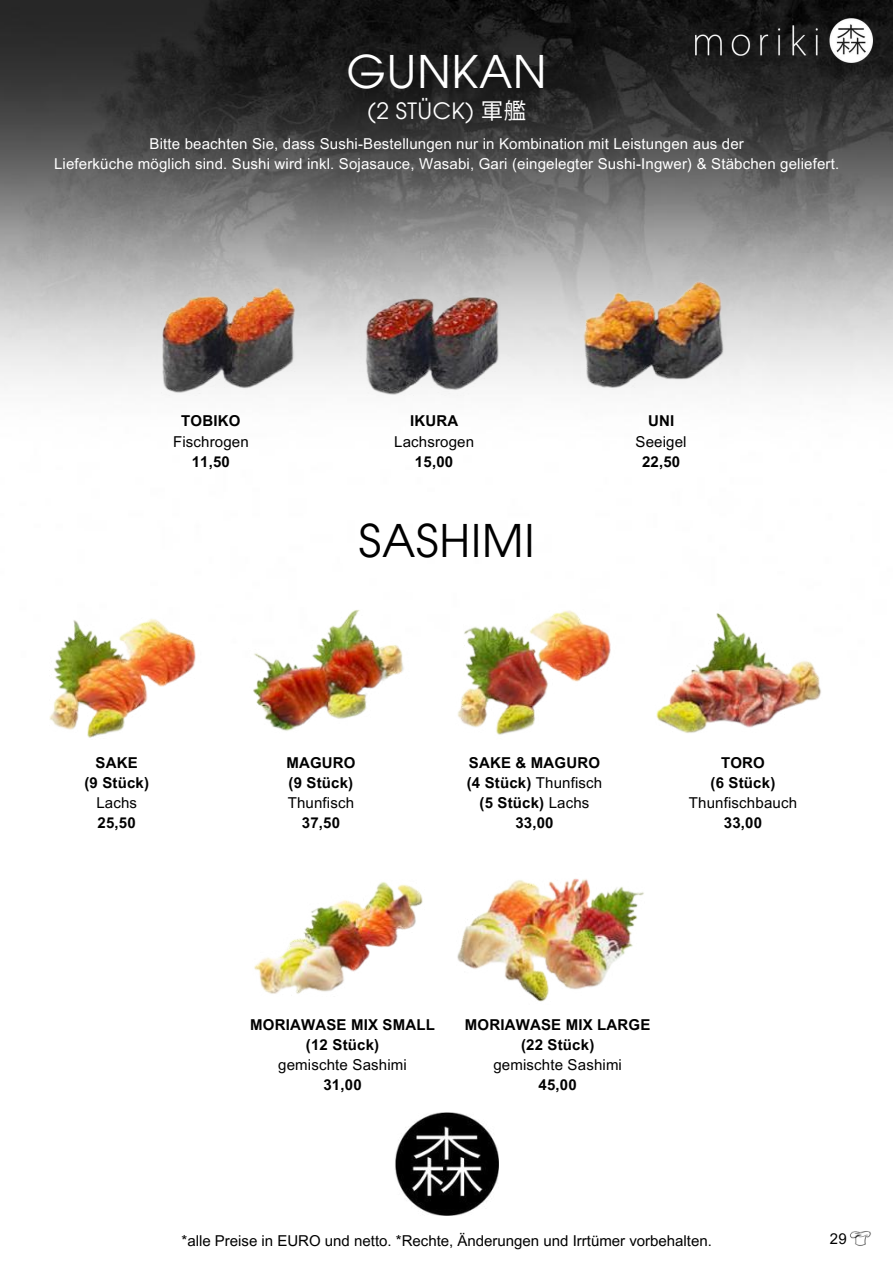
<style>
.page{position:relative;width:893px;height:1264px;background:#fff}
.page>*{position:absolute;margin:0;border:0;box-sizing:border-box;transform-origin:0 0}
.t1{font:45px "ITC Avant Garde Pro";letter-spacing:.02em;color:#000}
.t2{font:45px "ITC Avant Garde Pro";letter-spacing:.02em;color:#fff}
.t3{font:22.5px "ITC Avant Garde Pro";letter-spacing:.02em;color:#fff}
.t4{font:700 15px/20.2px "Arial MT Pro";letter-spacing:.01em;color:#000;text-align:center}
.t5{font:15px/20.2px "Arial MT Pro";letter-spacing:.01em;color:#fff;text-align:center}
.t6{font:15px "Arial MT Pro";letter-spacing:.01em;color:#000}
.s1{font-family:"Noto Sans CJ Ksc"}
.s2{font-weight:400}
</style>
<div class="page">
<img style="left:0;top:0;width:892px;height:1216px">
<img style="left:849px;top:1231px;width:22px;height:15px">
<img style="left:394px;top:1112px;width:104px;height:103px">
<img style="left:244px;top:855px;width:405px;height:151px">
<img style="left:49px;top:610px;width:782px;height:129px">
<img style="left:158px;top:277px;width:568px;height:120px">
<img style="left:695px;top:19px;width:177px;height:44px">
<h1 class="t2" style="left:347px;top:54px;width:201px">GUNKAN</h1>
<h2 class="t3" style="left:367px;top:102px;width:160px">(2 STÜCK) <span class="s1">軍艦</span></h2>
<p class="t5" style="left:54px;top:135px;width:786px">Bitte beachten Sie, dass Sushi-Bestellungen nur in Kombination mit Leistungen aus der<br>Lieferküche möglich sind. Sushi wird inkl. Sojasauce, Wasabi, Gari (eingelegter Sushi-Ingwer) &amp; Stäbchen geliefert.</p>
<p class="t4" style="left:181px;top:413px;width:61px">TOBIKO</p>
<p class="t6" style="left:173px;top:436px;width:77px">Fischrogen</p>
<p class="t4" style="left:192px;top:453px;width:40px">11,50</p>
<p class="t4" style="left:410px;top:413px;width:50px">IKURA</p>
<p class="t6" style="left:394px;top:436px;width:81px">Lachsrogen</p>
<p class="t4" style="left:415px;top:453px;width:40px">15,00</p>
<h1 class="t1" style="left:358px;top:523px;width:177px">SASHIMI</h1>
<p class="t4" style="left:648px;top:413px;width:28px">UNI</p>
<p class="t6" style="left:635px;top:436px;width:52px">Seeigel</p>
<p class="t4" style="left:642px;top:453px;width:40px">22,50</p>
<p class="t4" style="left:84px;top:754px;width:66px">SAKE<br>(9 Stück)</p>
<p class="t6" style="left:96px;top:797px;width:42px">Lachs</p>
<p class="t4" style="left:98px;top:815px;width:40px">25,50</p>
<p class="t4" style="left:286px;top:754px;width:71px;text-align:left">MAGURO (9 Stück)</p>
<p class="t6" style="left:288px;top:797px;width:68px">Thunfisch</p>
<p class="t4" style="left:302px;top:815px;width:40px">37,50</p>
<p class="t4" style="left:466px;top:754px;width:137px">SAKE &amp; MAGURO (4 Stück) <span class="s2">Thunfisch </span>(5 Stück) <span class="s2">Lachs<br></span>33,00</p>
<p class="t4" style="left:710px;top:754px;width:66px">TORO<br>(6 Stück)</p>
<p class="t6" style="left:689px;top:797px;width:109px">Thunfischbauch</p>
<p class="t4" style="left:723px;top:815px;width:40px">33,00</p>
<p class="t4" style="left:250px;top:1016px;width:186px">MORIAWASE MIX SMALL (12 Stück)</p>
<p class="t6" style="left:278px;top:1059px;width:130px">gemischte Sashimi</p>
<p class="t4" style="left:323px;top:1076px;width:40px">31,00</p>
<p class="t4" style="left:465px;top:1016px;width:187px">MORIAWASE MIX LARGE (22 Stück)</p>
<p class="t6" style="left:493px;top:1059px;width:130px">gemischte Sashimi</p>
<p class="t4" style="left:538px;top:1076px;width:40px">45,00</p>
<p class="t6" style="left:181px;top:1234px;width:532px">*alle Preise in EURO und netto. *Rechte, Änderungen und Irrtümer vorbehalten.</p>
<p class="t6" style="left:829px;top:1232px;width:19px">29</p>
</div>
